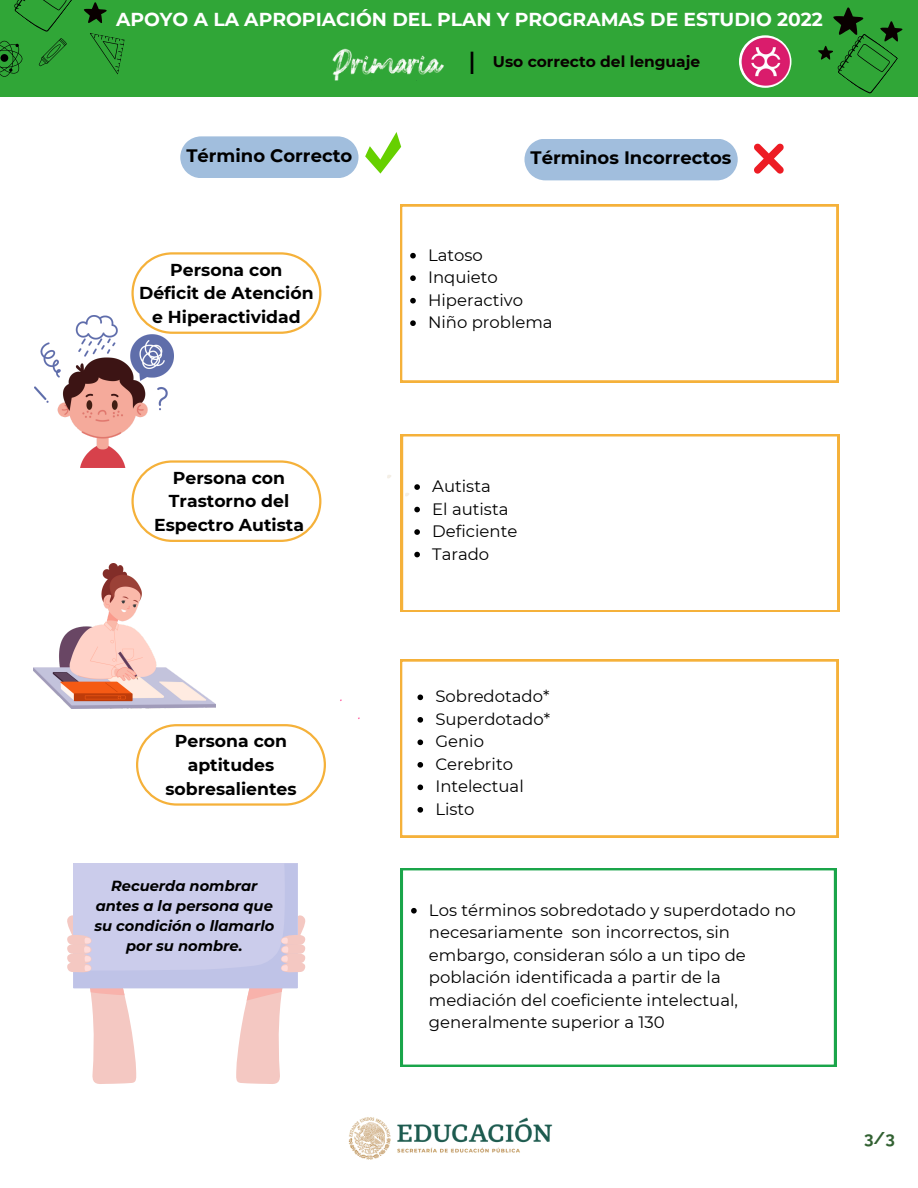
<style>
.page{position:relative;width:918px;height:1188px;background:#fff}
.page>*{position:absolute;margin:0;border:0;box-sizing:border-box;transform-origin:0 0}
.t1{font:31.05px "Open Sans";color:#000}
.t2{font:700 18.75px "Montserrat";color:#fff}
.t3{font:700 18px "Montserrat";color:#000}
.t4{font:700 17.25px/23.7px "Montserrat";color:#000;text-align:center}
.t5{font:700 16.95px "Raleway";color:#326132}
.t6{font:16.5px/22.5px "Montserrat";color:#000}
.t7{font:700 15.45px "Montserrat";color:#090000}
.t8{font:italic 700 14.7px/20px "Montserrat";color:#000;text-align:center}
</style>
<div class="page">
<img style="left:348px;top:1117px;width:205px;height:43px">
<svg style="left:401px;top:868px;width:435px;height:199px"></svg>
<svg style="left:411px;top:908px;width:6px;height:6px"></svg>
<svg style="left:400px;top:659px;width:438px;height:178px"></svg>
<svg style="left:401px;top:434px;width:438px;height:178px"></svg>
<svg style="left:414px;top:507px;width:6px;height:5px"></svg>
<svg style="left:414px;top:529px;width:6px;height:6px"></svg>
<svg style="left:414px;top:552px;width:6px;height:5px"></svg>
<svg style="left:131px;top:460px;width:190px;height:82px"></svg>
<svg style="left:136px;top:724px;width:190px;height:82px"></svg>
<svg style="left:387px;top:475px;width:4px;height:4px"></svg>
<svg style="left:405px;top:484px;width:15px;height:13px"></svg>
<svg style="left:400px;top:204px;width:438px;height:178px"></svg>
<svg style="left:131px;top:252px;width:190px;height:82px"></svg>
<svg style="left:180px;top:136px;width:179px;height:42px;background:#a6c2df"></svg>
<div style="left:524px;top:139px;width:214px;height:41px;background:#a1bedd"></div>
<svg style="left:365px;top:132px;width:36px;height:42px"></svg>
<svg style="left:754px;top:143px;width:30px;height:31px"></svg>
<svg style="left:67px;top:864px;width:239px;height:220px"></svg>
<img style="left:34px;top:564px;width:181px;height:145px">
<img style="left:35px;top:316px;width:138px;height:151px">
<svg style="left:417px;top:695px;width:6px;height:5px"></svg>
<svg style="left:417px;top:717px;width:6px;height:6px"></svg>
<svg style="left:417px;top:740px;width:6px;height:5px"></svg>
<svg style="left:417px;top:762px;width:6px;height:6px"></svg>
<svg style="left:417px;top:785px;width:6px;height:5px"></svg>
<svg style="left:417px;top:807px;width:6px;height:6px"></svg>
<svg style="left:410px;top:253px;width:6px;height:6px"></svg>
<svg style="left:410px;top:275px;width:6px;height:6px"></svg>
<svg style="left:410px;top:298px;width:6px;height:6px"></svg>
<svg style="left:410px;top:320px;width:6px;height:6px"></svg>
<div style="left:0;top:0;width:918px;height:52px;background:#30a637"></div>
<div style="left:0;top:35px;width:918px;height:62px;background:#30a637"></div>
<svg style="left:84px;top:2px;width:22px;height:21px"></svg>
<svg style="left:833px;top:7px;width:69px;height:87px"></svg>
<svg style="left:90px;top:33px;width:35px;height:42px"></svg>
<svg style="left:0;top:0;width:72px;height:77px"></svg>
<img style="left:739px;top:35px;width:94px;height:53px">
<img style="left:332px;top:48px;width:112px;height:33px">
<svg style="left:417px;top:75px;width:27px;height:6px"></svg>
<svg style="left:343px;top:75px;width:50px;height:6px"></svg>
<p class="t2" style="left:116px;top:8px;width:709px">APOYO A LA APROPIACIÓN DEL PLAN Y PROGRAMAS DE ESTUDIO 2022</p>
<p class="t7" style="left:493px;top:52px;width:209px">Uso correcto del lenguaje</p>
<p class="t1" style="left:468px;top:41px;width:10px">I</p>
<p class="t3" style="left:186px;top:144px;width:167px">Término Correcto</p>
<p class="t3" style="left:531px;top:147px;width:202px">Términos Incorrectos</p>
<p class="t4" style="left:139px;top:258px;width:176px">Persona con<br>Déficit de Atención e Hiperactividad</p>
<p class="t6" style="left:428px;top:244px;width:56px">Latoso</p>
<h2 class="t6" style="left:428px;top:266px;width:71px">Inquieto</h2>
<p class="t6" style="left:428px;top:289px;width:97px">Hiperactivo</p>
<h2 class="t6" style="left:428px;top:311px;width:126px">Niño problema</h2>
<p class="t4" style="left:154px;top:466px;width:151px">Persona con<br>Trastorno del<br>Espectro Autista</p>
<h2 class="t4" style="left:165px;top:729px;width:133px">Persona con aptitudes sobresalientes</h2>
<p class="t8" style="left:94px;top:876px;width:181px">Recuerda nombrar antes a la persona que su condición o llamarlo por su nombre.</p>
<p class="t6" style="left:432px;top:475px;width:60px">Autista</p>
<h1 class="t6" style="left:432px;top:497px;width:78px">El autista</h1>
<p class="t6" style="left:432px;top:520px;width:87px">Deficiente</p>
<p class="t6" style="left:432px;top:542px;width:59px">Tarado</p>
<h3 class="t6" style="left:435px;top:685px;width:116px">Sobredotado*</h3>
<p class="t6" style="left:435px;top:708px;width:116px">Superdotado*</p>
<h2 class="t6" style="left:435px;top:730px;width:50px">Genio</h2>
<p class="t6" style="left:435px;top:753px;width:79px">Cerebrito</p>
<h2 class="t6" style="left:435px;top:775px;width:90px">Intelectual</h2>
<p class="t6" style="left:435px;top:798px;width:41px">Listo</p>
<p class="t6" style="left:429px;top:899px;width:368px">Los términos sobredotado y superdotado no necesariamente son incorrectos, sin embargo, consideran sólo a un tipo de población identificada a partir de la mediación del coeficiente intelectual, generalmente superior a 130</p>
<p class="t5" style="left:864px;top:1128px;width:32px">3/3</p>
</div>
